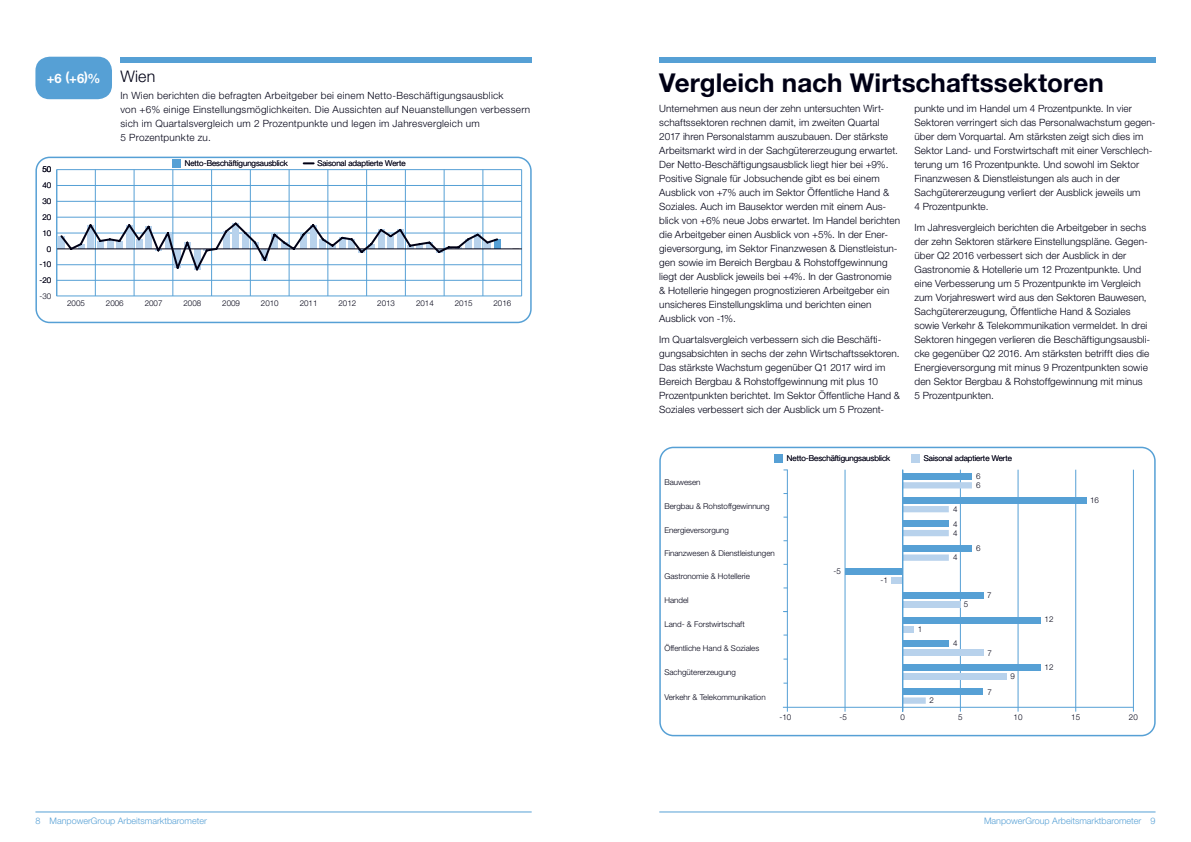
<style>
.page{position:relative;width:1191px;height:842px;background:#fff}
.page>*{position:absolute;margin:0;border:0;box-sizing:border-box;transform-origin:0 0}
.t1{font:700 26px "Helvetica Neue LT Std";letter-spacing:.005em;color:#000015}
.t2{font:300 16px "Helvetica Neue LT Std";color:#000015}
.t3{font:700 13px "Helvetica Neue LT Std";color:#fff}
.t4{font:300 10px/14px "Helvetica Neue LT Std";letter-spacing:.005em;color:#000015}
.t5{font:300 10px/14px "Helvetica Neue LT Std";letter-spacing:.025em;color:#000015}
.t6{font:300 9px "Helvetica Neue LT Std";color:#56a0d5}
.t7{font:300 8px/15.8px "Helvetica Neue LT Std";color:#000015;text-align:right}
</style>
<div class="page">
<hr style="left:659px;top:812px;width:496px;height:1px;background:#56a0d5">
<hr style="left:35px;top:812px;width:496px;height:1px;background:#56a0d5">
<div style="left:120px;top:57px;width:411px;height:5px;background:#56a0d5"></div>
<div style="left:35px;top:57px;width:77px;height:42px;background:#56a0d5;border-radius:14px"></div>
<svg style="left:659px;top:447px;width:496px;height:289px"></svg>
<hr style="left:1133px;top:470px;width:1px;height:242px;background:#56a0d5">
<hr style="left:960px;top:470px;width:1px;height:242px;background:#56a0d5">
<hr style="left:1017px;top:470px;width:1px;height:242px;background:#56a0d5">
<hr style="left:1075px;top:470px;width:1px;height:242px;background:#56a0d5">
<hr style="left:787px;top:470px;width:1px;height:242px;background:#56a0d5">
<hr style="left:844px;top:470px;width:1px;height:242px;background:#56a0d5">
<div style="left:902px;top:626px;width:12px;height:6px;background:#b8d2ec"></div>
<div style="left:902px;top:601px;width:58px;height:6px;background:#b8d2ec"></div>
<div style="left:902px;top:617px;width:139px;height:6px;background:#56a0d5"></div>
<div style="left:902px;top:649px;width:81px;height:7px;background:#b8d2ec"></div>
<div style="left:902px;top:640px;width:47px;height:7px;background:#56a0d5"></div>
<div style="left:902px;top:592px;width:81px;height:6px;background:#56a0d5"></div>
<div style="left:902px;top:665px;width:139px;height:6px;background:#56a0d5"></div>
<div style="left:902px;top:673px;width:104px;height:7px;background:#b8d2ec"></div>
<div style="left:902px;top:689px;width:81px;height:6px;background:#56a0d5"></div>
<div style="left:902px;top:530px;width:46px;height:6px;background:#b8d2ec"></div>
<div style="left:902px;top:506px;width:46px;height:6px;background:#b8d2ec"></div>
<div style="left:902px;top:482px;width:70px;height:6px;background:#b8d2ec"></div>
<div style="left:902px;top:497px;width:185px;height:6px;background:#56a0d5"></div>
<div style="left:902px;top:473px;width:69px;height:6px;background:#56a0d5"></div>
<div style="left:902px;top:554px;width:47px;height:7px;background:#b8d2ec"></div>
<div style="left:902px;top:545px;width:70px;height:7px;background:#56a0d5"></div>
<div style="left:902px;top:697px;width:23px;height:7px;background:#b8d2ec"></div>
<div style="left:845px;top:568px;width:57px;height:7px;background:#56a0d5"></div>
<div style="left:891px;top:577px;width:11px;height:6px;background:#b8d2ec"></div>
<hr style="left:902px;top:470px;width:1px;height:242px;background:#56a0d5">
<div style="left:902px;top:521px;width:46px;height:6px;background:#56a0d5"></div>
<div style="left:659px;top:57px;width:496px;height:5px;background:#56a0d5"></div>
<svg style="left:35px;top:157px;width:496px;height:166px"></svg>
<hr style="left:57px;top:170px;width:1px;height:126px;background:#56a0d5">
<div style="left:58px;top:236px;width:7px;height:13px;background:#b8d2ec"></div>
<div style="left:493px;top:239px;width:7px;height:10px;background:#56a0d5"></div>
<hr style="left:56px;top:248px;width:466px;height:1px;background:#000015">
<hr style="left:56px;top:170px;width:1px;height:126px;background:#56a0d5">
<svg style="left:59px;top:221px;width:440px;height:51px"></svg>
<h3 class="t3" style="left:47px;top:70px;width:55px">+6 (+6)%</h3>
<p class="t7" style="left:40px;top:161px;width:13px">50<br>40<br>30<br>20<br>10<br>0 -10 -20</p>
<h2 class="t2" style="left:120px;top:67px;width:36px">Wien</h2>
<p class="t5" style="left:120px;top:88px;width:411px">In Wien berichten die befragten Arbeitgeber bei einem Netto-Beschäftigungsausblick<br>von +6% einige Einstellungsmöglichkeiten. Die Aussichten auf Neuanstellungen verbessern sich im Quartalsvergleich um 2 Prozentpunkte und legen im Jahresvergleich um<br>5 Prozentpunkte zu.</p>
<p class="t7" style="left:185px;top:155px;width:105px">Netto-Beschäftigungsausblick</p>
<p class="t7" style="left:317px;top:155px;width:90px">Saisonal adaptierte Werte</p>
<p class="t7" style="left:40px;top:288px;width:13px">-30</p>
<p class="t7" style="left:67px;top:295px;width:19px">2005</p>
<p class="t7" style="left:106px;top:295px;width:19px">2006</p>
<p class="t7" style="left:145px;top:295px;width:19px">2007</p>
<p class="t7" style="left:183px;top:295px;width:19px">2008</p>
<p class="t7" style="left:222px;top:295px;width:19px">2009</p>
<p class="t7" style="left:261px;top:295px;width:19px">2010</p>
<p class="t7" style="left:300px;top:295px;width:19px">2011</p>
<p class="t7" style="left:338px;top:295px;width:19px">2012</p>
<p class="t7" style="left:377px;top:295px;width:19px">2013</p>
<p class="t7" style="left:416px;top:295px;width:19px">2014</p>
<p class="t7" style="left:455px;top:295px;width:19px">2015</p>
<p class="t7" style="left:493px;top:295px;width:19px">2016</p>
<h1 class="t1" style="left:659px;top:67px;width:446px">Vergleich nach Wirtschaftssektoren</h1>
<p class="t4" style="left:914px;top:101px;width:242px">punkte und im Handel um 4 Prozentpunkte. In vier Sektoren verringert sich das Personalwachstum gegen&shy;über dem Vorquartal. Am stärksten zeigt sich dies im Sektor Land- und Forstwirtschaft mit einer Verschlech&shy;terung um 16 Prozentpunkte. Und sowohl im Sektor Finanzwesen &amp; Dienstleistungen als auch in der Sachgütererzeugung verliert der Ausblick jeweils um<br>4 Prozentpunkte.</p>
<p class="t4" style="left:914px;top:220px;width:237px">Im Jahresvergleich berichten die Arbeitgeber in sechs der zehn Sektoren stärkere Einstellungspläne. Gegen&shy;über Q2 2016 verbessert sich der Ausblick in der Gastronomie &amp; Hotellerie um 12 Prozentpunkte. Und eine Verbesserung um 5 Prozentpunkte im Vergleich zum Vorjahreswert wird aus den Sektoren Bauwesen, Sachgütererzeugung, Öffentliche Hand &amp; Soziales sowie Verkehr &amp; Telekommunikation vermeldet. In drei Sektoren hingegen verlieren die Beschäftigungsausbli&shy;cke gegenüber Q2 2016. Am stärksten betrifft dies die Energieversorgung mit minus 9 Prozentpunkten sowie den Sektor Bergbau &amp; Rohstoffgewinnung mit minus 5 Prozentpunkten.</p>
<p class="t4" style="left:659px;top:101px;width:242px">Unternehmen aus neun der zehn untersuchten Wirt&shy;schaftssektoren rechnen damit, im zweiten Quartal 2017 ihren Personalstamm auszubauen. Der stärkste Arbeitsmarkt wird in der Sachgütererzeugung erwartet.<br>Der Netto-Beschäftigungsausblick liegt hier bei +9%.<br>Positive Signale für Jobsuchende gibt es bei einem Ausblick von +7% auch im Sektor Öffentliche Hand &amp; Soziales. Auch im Bausektor werden mit einem Aus&shy;blick von +6% neue Jobs erwartet. Im Handel berichten die Arbeitgeber einen Ausblick von +5%. In der Ener&shy;gieversorgung, im Sektor Finanzwesen &amp; Dienstleistun&shy;gen sowie im Bereich Bergbau &amp; Rohstoffgewinnung liegt der Ausblick jeweils bei +4%. In der Gastronomie &amp; Hotellerie hingegen prognostizieren Arbeitgeber ein unsicheres Einstellungsklima und berichten einen Ausblick von -1%.</p>
<p class="t4" style="left:659px;top:332px;width:242px">Im Quartalsvergleich verbessern sich die Beschäfti&shy;gungsabsichten in sechs der zehn Wirtschaftssektoren.<br>Das stärkste Wachstum gegenüber Q1 2017 wird im Bereich Bergbau &amp; Rohstoffgewinnung mit plus 10<br>Prozentpunkten berichtet. Im Sektor Öffentliche Hand &amp; Soziales verbessert sich der Ausblick um 5 Prozent-</p>
<p class="t7" style="left:787px;top:450px;width:105px">Netto-Beschäftigungsausblick</p>
<p class="t7" style="left:923px;top:450px;width:90px">Saisonal adaptierte Werte</p>
<p class="t7" style="left:664px;top:474px;width:38px">Bauwesen</p>
<p class="t7" style="left:976px;top:468px;width:6px">6</p>
<p class="t7" style="left:976px;top:477px;width:6px">6</p>
<p class="t7" style="left:664px;top:498px;width:107px">Bergbau &amp; Rohstoffgewinnung</p>
<p class="t7" style="left:664px;top:522px;width:66px">Energieversorgung</p>
<p class="t7" style="left:953px;top:501px;width:6px">4</p>
<p class="t7" style="left:953px;top:525px;width:6px">4</p>
<p class="t7" style="left:953px;top:516px;width:6px">4</p>
<p class="t7" style="left:1090px;top:492px;width:10px">16</p>
<p class="t7" style="left:664px;top:545px;width:112px">Finanzwesen &amp; Dienstleistungen</p>
<p class="t7" style="left:664px;top:568px;width:87px">Gastronomie &amp; Hotellerie</p>
<p class="t7" style="left:833px;top:563px;width:9px">-5</p>
<p class="t7" style="left:880px;top:572px;width:9px">-1</p>
<p class="t7" style="left:953px;top:549px;width:6px">4</p>
<p class="t7" style="left:976px;top:540px;width:6px">6</p>
<p class="t7" style="left:664px;top:592px;width:26px">Handel</p>
<p class="t7" style="left:963px;top:596px;width:6px">5</p>
<p class="t7" style="left:987px;top:587px;width:6px">7</p>
<p class="t7" style="left:664px;top:616px;width:82px">Land- &amp; Forstwirtschaft</p>
<p class="t7" style="left:664px;top:640px;width:96px">Öffentliche Hand &amp; Soziales</p>
<p class="t7" style="left:664px;top:664px;width:73px">Sachgütererzeugung</p>
<p class="t7" style="left:664px;top:689px;width:103px">Verkehr &amp; Telekommunikation</p>
<p class="t7" style="left:917px;top:621px;width:6px">1</p>
<p class="t7" style="left:953px;top:635px;width:6px">4</p>
<p class="t7" style="left:929px;top:692px;width:6px">2</p>
<p class="t7" style="left:987px;top:645px;width:6px">7</p>
<p class="t7" style="left:987px;top:684px;width:6px">7</p>
<p class="t7" style="left:1010px;top:668px;width:6px">9</p>
<p class="t7" style="left:1044px;top:611px;width:10px">12</p>
<p class="t7" style="left:1044px;top:659px;width:10px">12</p>
<p class="t7" style="left:958px;top:709px;width:6px">5</p>
<p class="t7" style="left:1071px;top:709px;width:10px">15</p>
<p class="t7" style="left:1129px;top:709px;width:10px">20</p>
<p class="t7" style="left:779px;top:709px;width:13px">-10</p>
<p class="t7" style="left:839px;top:709px;width:9px">-5</p>
<p class="t7" style="left:900px;top:709px;width:6px">0</p>
<p class="t7" style="left:1013px;top:709px;width:10px">10</p>
<p class="t6" style="left:35px;top:815px;width:173px">8 ManpowerGroup Arbeitsmarktbarometer</p>
<p class="t6" style="left:984px;top:815px;width:173px">ManpowerGroup Arbeitsmarktbarometer 9</p>
</div>
